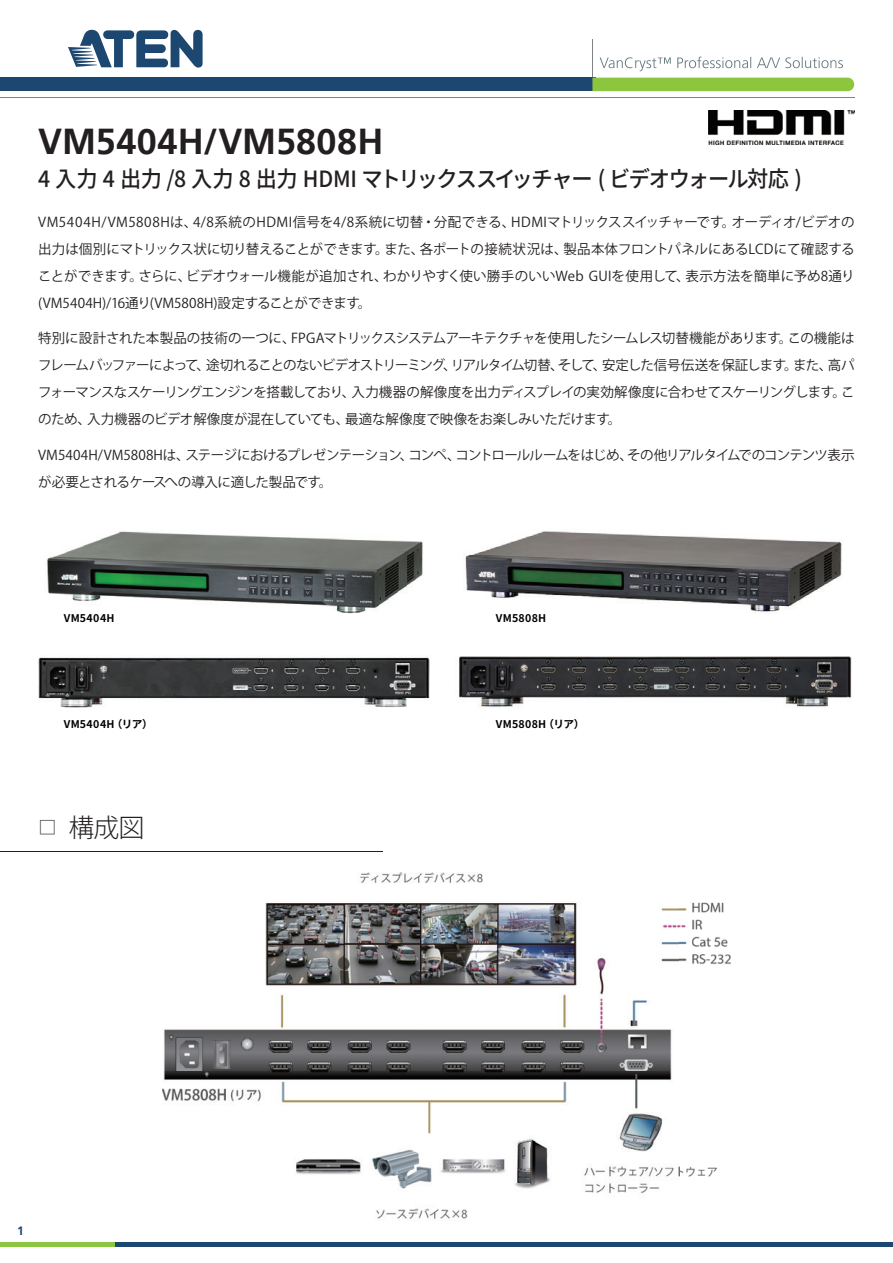
<style>
.page{position:relative;width:893px;height:1263px;background:#fff}
.page>*{position:absolute;margin:0;border:0;box-sizing:border-box;transform-origin:0 0}
.t1{font:700 36px "Frutiger LT";letter-spacing:.005em;color:#231f20}
.t2{font:300 25.5px "Koz Go Pr 6 N";color:#231f20}
.t3{font:500 22.35px "Source Han Sans JP";letter-spacing:-.06em;color:#231f20;scale:.95 1}
.t4{font:300 18px "Koz Go Pr 6 N";color:#231f20}
.t5{font:13.5px "Koz Go Pro";letter-spacing:-.025em;color:#231f20}
.t6{font:13.5px "Koz Go Pro";letter-spacing:-.055em;color:#231f20}
.t7{font:13.5px "Koz Go Pro";letter-spacing:-.005em;color:#231f20}
.t8{font:13.5px "Koz Go Pro";letter-spacing:.035em;color:#231f20}
.t9{font:13.5px "Koz Go Pro";color:#231f20}
.t10{font:13.5px "Koz Go Pro";letter-spacing:-.075em;color:#231f20}
.t11{font:13.5px "Koz Go Pro";letter-spacing:-.08em;color:#231f20}
.t12{font:13.5px "Koz Go Pro";letter-spacing:.005em;color:#231f20}
.t13{font:13.5px "Koz Go Pro";letter-spacing:-.045em;color:#231f20}
.t14{font:13.5px "Koz Go Pro";letter-spacing:-.105em;color:#231f20}
.t15{font:13.5px "Koz Go Pro";letter-spacing:.01em;color:#231f20}
.t16{font:13.5px "Koz Go Pro";letter-spacing:.015em;color:#231f20}
.t17{font:700 12.15px "Frutiger LT";color:#1c4771}
.t18{font:700 10.65px "Source Han Sans JP";letter-spacing:.03em;color:#010101}
</style>
<div class="page">
<hr style="left:592px;top:40px;width:1px;height:38px;background:#808285">
<hr style="left:0;top:97px;width:855px;height:1px;background:#808285">
<div style="left:0;top:78px;width:595px;height:13px;background:#1c4771"></div>
<div style="left:592px;top:78px;width:262px;height:13px;background:#8bc63e"></div>
<svg style="left:68px;top:29px;width:135px;height:39px"></svg>
<svg style="left:600px;top:57px;width:243px;height:14px"></svg>
<hr style="left:0;top:1242px;width:893px;height:4px;background:#1c4771">
<hr style="left:0;top:1242px;width:115px;height:4px;background:#8bc63e">
<hr style="left:0;top:851px;width:383px;height:1px;background:#231f20">
<img style="left:162px;top:872px;width:569px;height:347px">
<img style="left:708px;top:111px;width:147px;height:34px">
<img style="left:465px;top:531px;width:377px;height:81px">
<img style="left:38px;top:657px;width:392px;height:51px">
<img style="left:47px;top:531px;width:376px;height:83px">
<img style="left:459px;top:656px;width:393px;height:51px">
<h1 class="t1" style="left:38px;top:120px;width:347px">VM5404H/VM5808H</h1>
<h3 class="t3" style="left:38px;top:167px;width:805px">4 入力 4 出力 /8 入力 8 出力 HDMI マトリックススイッチャー ( ビデオウォール対応 (</h3>
<p class="t5" style="left:732px;top:213px;width:125px">オーディオ/ビデオの</p>
<p class="t8" style="left:193px;top:213px;width:324px">4/8系統のHDMI信号を4/8系統に切替・分配できる、</p>
<p class="t6" style="left:511px;top:213px;width:226px">HDMIマトリックススイッチャーです。</p>
<p class="t8" style="left:38px;top:213px;width:161px">VM5404H/VM5808Hは、</p>
<p class="t5" style="left:38px;top:240px;width:352px">出力は個別にマトリックス状に切り替えることができます。</p>
<p class="t16" style="left:420px;top:240px;width:149px">各ポートの接続状況は、</p>
<p class="t7" style="left:563px;top:240px;width:293px">製品本体フロントパネルにあるLCDにて確認する</p>
<p class="t5" style="left:384px;top:240px;width:41px">また、</p>
<p class="t7" style="left:186px;top:267px;width:203px">ビデオウォール機能が追加され、</p>
<p class="t5" style="left:38px;top:267px;width:106px">ことができます。</p>
<p class="t15" style="left:685px;top:267px;width:171px">表示方法を簡単に予め8通り</p>
<p class="t12" style="left:383px;top:267px;width:308px">わかりやすく使い勝手のいいWeb GUIを使用して、</p>
<p class="t5" style="left:138px;top:267px;width:54px">さらに、</p>
<p class="t7" style="left:38px;top:294px;width:323px">(VM5404H)/16通り(VM5808H)設定することができます</p>
<p class="t5" style="left:358px;top:294px;width:15px">。</p>
<p class="t6" style="left:291px;top:329px;width:491px">FPGAマトリックスシステムアーキテクチャを使用したシームレス切替機能があります</p>
<p class="t9" style="left:38px;top:329px;width:259px">特別に設計された本製品の技術の一つに、</p>
<p class="t5" style="left:788px;top:329px;width:68px">この機能は</p>
<p class="t5" style="left:779px;top:329px;width:15px">。</p>
<p class="t11" style="left:206px;top:356px;width:359px">途切れることのないビデオストリーミングリアルタイム切替、</p>
<p class="t5" style="left:443px;top:356px;width:15px">、</p>
<p class="t14" style="left:38px;top:356px;width:173px">フレームバッファーによって、</p>
<p class="t5" style="left:828px;top:356px;width:28px">高パ</p>
<p class="t5" style="left:602px;top:356px;width:186px">安定した信号伝送を保証します</p>
<p class="t5" style="left:793px;top:356px;width:41px">また、</p>
<p class="t5" style="left:558px;top:356px;width:50px">そして、</p>
<p class="t5" style="left:784px;top:356px;width:15px">。</p>
<p class="t5" style="left:352px;top:383px;width:484px">入力機器の解像度を出力ディスプレイの実効解像度に合わせてスケーリングします</p>
<p class="t6" style="left:38px;top:383px;width:319px">フォーマンスなスケーリングエンジンを搭載しており、</p>
<p class="t5" style="left:841px;top:383px;width:15px">こ</p>
<p class="t5" style="left:832px;top:383px;width:15px">。</p>
<p class="t5" style="left:87px;top:410px;width:264px">入力機器のビデオ解像度が混在していても、</p>
<p class="t5" style="left:345px;top:410px;width:266px">最適な解像度で映像をお楽しみいただけます</p>
<p class="t5" style="left:38px;top:410px;width:54px">のため、</p>
<p class="t5" style="left:608px;top:410px;width:15px">。</p>
<p class="t5" style="left:185px;top:446px;width:230px">ステージにおけるプレゼンテーション、</p>
<p class="t10" style="left:627px;top:446px;width:229px">その他リアルタイムでのコンテンツ表示</p>
<p class="t5" style="left:408px;top:446px;width:54px">コンペ、</p>
<p class="t10" style="left:456px;top:446px;width:179px">コントロールルームをはじめ、</p>
<p class="t9" style="left:38px;top:446px;width:153px">VM5404H/VM5808Hは、</p>
<p class="t13" style="left:38px;top:473px;width:284px">が必要とされるケースへの導入に適した製品です</p>
<p class="t5" style="left:319px;top:473px;width:15px">。</p>
<p class="t18" style="left:64px;top:612px;width:52px">VM5404H</p>
<p class="t18" style="left:64px;top:718px;width:91px">VM5404 （H リア）</p>
<h3 class="t4" style="left:38px;top:817px;width:20px">□</h3>
<h2 class="t2" style="left:69px;top:813px;width:77px">構成図</h2>
<p class="t18" style="left:496px;top:612px;width:52px">VM5808H</p>
<p class="t18" style="left:496px;top:718px;width:90px">VM5808 （H リア(</p>
<p class="t17" style="left:17px;top:1223px;width:8px">1</p>
</div>
